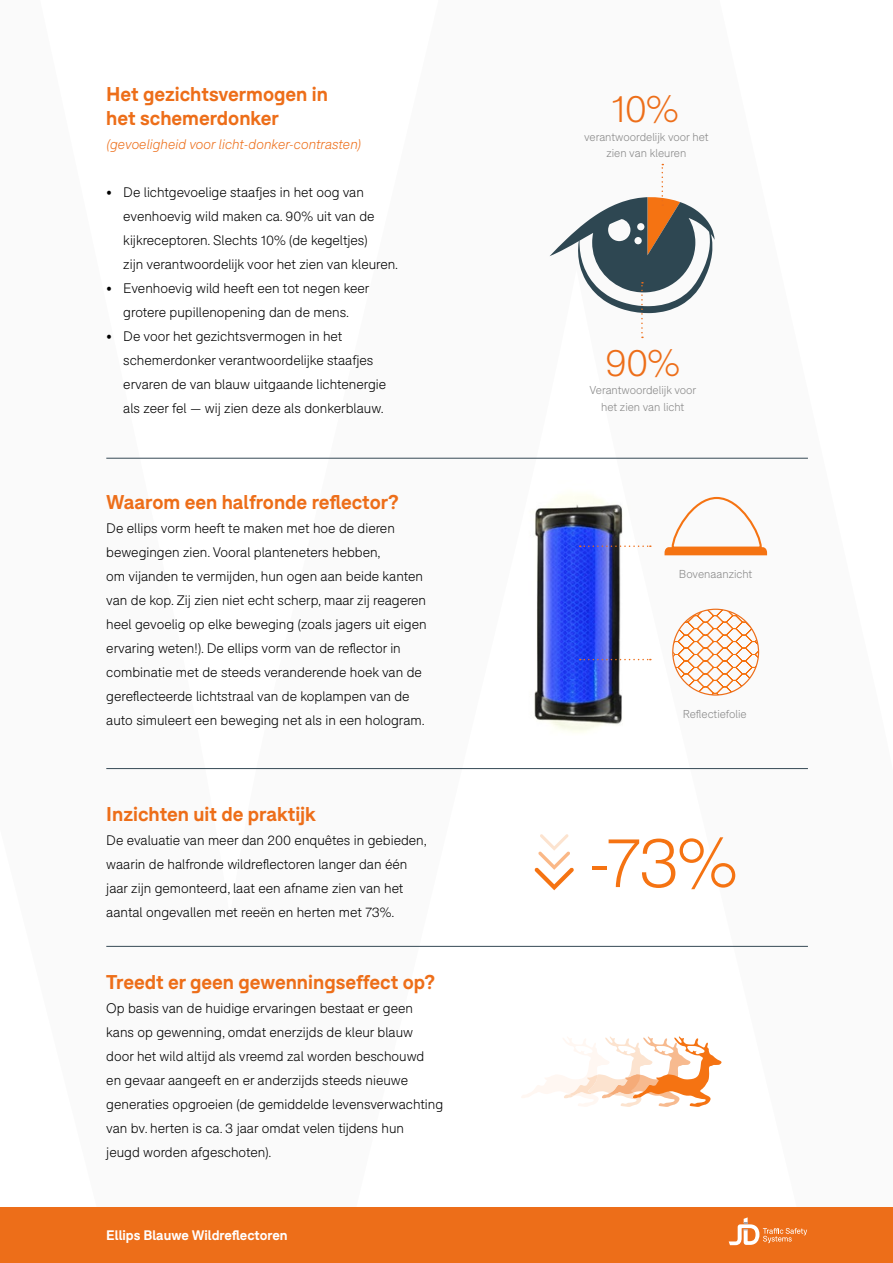
<style>
.page{position:relative;width:893px;height:1263px;background:#fff}
.page>*{position:absolute;margin:0;border:0;box-sizing:border-box;transform-origin:0 0}
.t1{font:300 37.5px "F37 Bolton";color:#ed6e19}
.t2{font:700 19.5px/24px "F37 Bolton";color:#ed6e19}
.t3{font:300 13.5px/24px "F37 Bolton";color:#000}
.t4{font:italic 300 13.5px "F37 Bolton";color:#ed6e19}
.t5{font:700 13.5px "F37 Bolton";color:#fff}
.t6{font:300 11.25px/16.5px "F37 Bolton";color:#878787;text-align:center}
</style>
<div class="page">
<hr style="left:106px;top:458px;width:702px;height:1px;background:#364955">
<hr style="left:106px;top:768px;width:702px;height:1px;background:#364955">
<hr style="left:106px;top:946px;width:702px;height:1px;background:#364955">
<hr style="left:592px;top:866px;width:14px;height:4px;background:#f57312">
<svg style="left:609px;top:837px;width:126px;height:52px"></svg>
<svg style="left:534px;top:834px;width:40px;height:56px"></svg>
<svg style="left:521px;top:1036px;width:201px;height:71px"></svg>
<svg style="left:549px;top:164px;width:166px;height:174px"></svg>
<div style="left:0;top:1208px;width:893px;height:55px;background:#ed6e19"></div>
<img style="left:534px;top:494px;width:163px;height:239px">
<svg style="left:580px;top:545px;width:71px;height:2px"></svg>
<svg style="left:580px;top:659px;width:71px;height:1px"></svg>
<svg style="left:673px;top:609px;width:85px;height:86px"></svg>
<svg style="left:664px;top:496px;width:103px;height:59px"></svg>
<svg style="left:729px;top:1217px;width:78px;height:28px"></svg>
<h2 class="t2" style="left:106px;top:82px;width:223px">Het gezichtsvermogen in het schemerdonker</h2>
<p class="t4" style="left:106px;top:136px;width:256px">(gevoeligheid voor licht-donker-contrasten)</p>
<p class="t3" style="left:123px;top:180px;width:276px;text-indent:-17px">• De lichtgevoelige staafjes in het oog van evenhoevig wild maken ca. 90% uit van de kijkreceptoren. Slechts 10% (de kegeltjes)<br>zijn verantwoordelijk voor het zien van kleuren.</p>
<p class="t3" style="left:106px;top:276px;width:265px;text-align:center">• Evenhoevig wild heeft een tot negen keer grotere pupillenopening dan de mens.</p>
<p class="t3" style="left:123px;top:324px;width:264px;text-indent:-17px">• De voor het gezichtsvermogen in het schemerdonker verantwoordelijke staafjes ervaren de van blauw uitgaande lichtenergie als zeer fel — wij zien deze als donkerblauw.</p>
<h2 class="t2" style="left:106px;top:490px;width:294px">Waarom een halfronde reflector?</h2>
<p class="t3" style="left:106px;top:516px;width:322px">De ellips vorm heeft te maken met hoe de dieren bewegingen zien. Vooral planteneters hebben,<br>om vijanden te vermijden, hun ogen aan beide kanten van de kop. Zij zien niet echt scherp, maar zij reageren heel gevoelig op elke beweging (zoals jagers uit eigen ervaring weten!). De ellips vorm van de reflector in combinatie met de steeds veranderende hoek van de gereflecteerde lichtstraal van de koplampen van de auto simuleert een beweging net als in een hologram.</p>
<h2 class="t2" style="left:106px;top:802px;width:211px">Inzichten uit de praktijk</h2>
<p class="t3" style="left:106px;top:828px;width:322px">De evaluatie van meer dan 200 enquêtes in gebieden, waarin de halfronde wildreflectoren langer dan één jaar zijn gemonteerd, laat een afname zien van het aantal ongevallen met reeën en herten met 73%.</p>
<h2 class="t2" style="left:106px;top:970px;width:330px">Treedt er geen gewenningseffect op?</h2>
<p class="t3" style="left:106px;top:996px;width:338px">Op basis van de huidige ervaringen bestaat er geen kans op gewenning, omdat enerzijds de kleur blauw door het wild altijd als vreemd zal worden beschouwd<br>en gevaar aangeeft en er anderzijds steeds nieuwe generaties opgroeien (de gemiddelde levensverwachting van bv. herten is ca. 3 jaar omdat velen tijdens hun<br>jeugd worden afgeschoten).</p>
<p class="t5" style="left:106px;top:1227px;width:183px">Ellips Blauwe Wildreflectoren</p>
<h1 class="t1" style="left:612px;top:87px;width:68px">10%</h1>
<p class="t6" style="left:584px;top:128px;width:126px">verantwoordelijk voor het zien van kleuren</p>
<h1 class="t1" style="left:605px;top:341px;width:76px">90%</h1>
<p class="t6" style="left:589px;top:382px;width:108px">Verantwoordelijk voor het zien van licht</p>
<p class="t6" style="left:679px;top:566px;width:75px">Bovenaanzicht</p>
<p class="t6" style="left:683px;top:705px;width:65px">Reflectiefolie</p>
</div>
